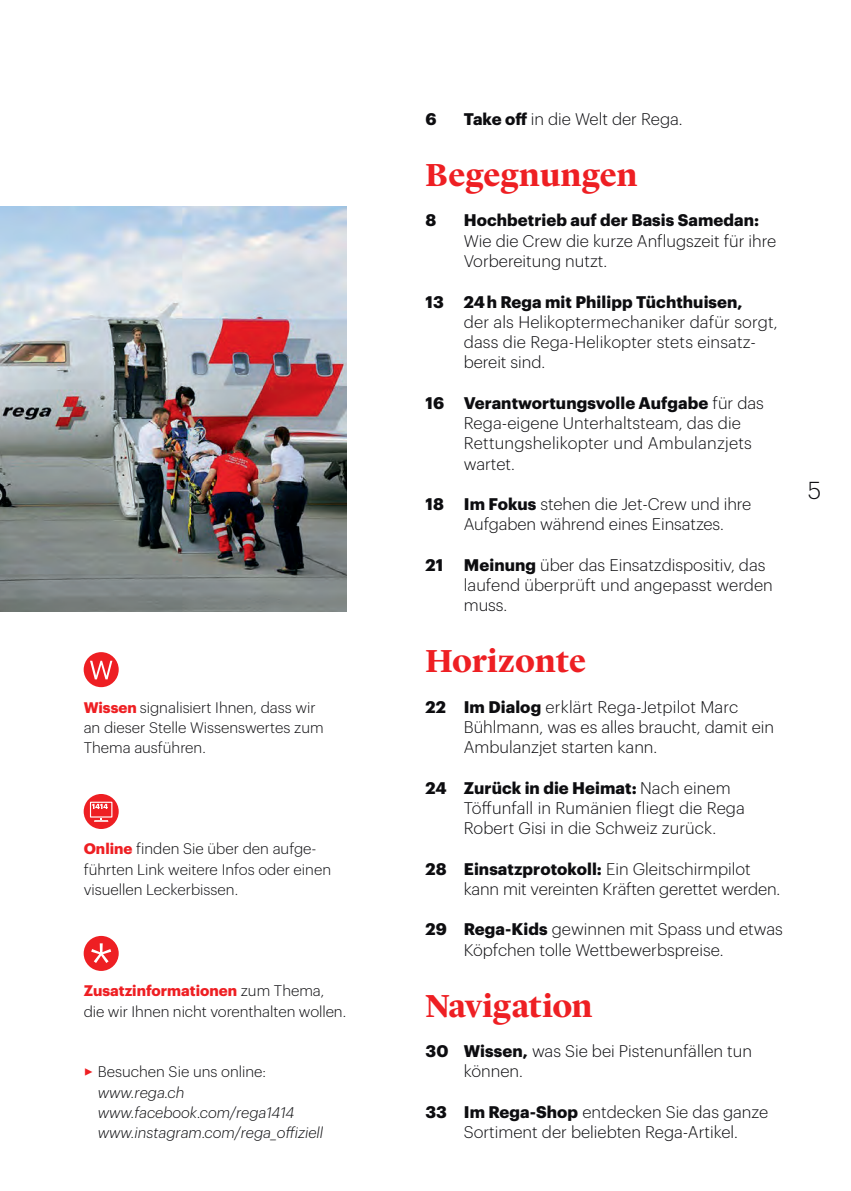
<style>
.page{position:relative;width:851px;height:1191px;background:#fff}
.page>*{position:absolute;margin:0;border:0;box-sizing:border-box;transform-origin:0 0}
.t1{font:700 33px "Lyon Display";letter-spacing:.005em;color:#ee1f23}
.t2{font:300 24px "Graphik";color:#0d0d10}
.t3{font:300 16.5px/20.2px "Graphik";color:#0d0d10}
.t4{font:700 16.5px "Graphik";color:#0d0d10}
.t5{font:300 15px/20.2px "Graphik";color:#0d0d10}
.t6{font:italic 300 15px/20.2px "Graphik";color:#0d0d10}
.s1{font-weight:700;color:#ee1f23}
.s2{color:#ee1f23}
.s3{font-style:normal}
.s4{font-weight:700}
</style>
<div class="page">
<img style="left:0;top:206px;width:346px;height:405px">
<div style="left:84px;top:652px;width:35px;height:35px;background:#ee1f23;border-radius:50%"></div>
<svg style="left:90px;top:660px;width:22px;height:19px"></svg>
<svg style="left:84px;top:794px;width:35px;height:35px"></svg>
<svg style="left:92px;top:804px;width:16px;height:5px"></svg>
<div style="left:90px;top:801px;width:22px;height:16px;border:1px solid #fff"></div>
<svg style="left:94px;top:818px;width:14px;height:3px"></svg>
<div style="left:84px;top:936px;width:35px;height:35px;background:#ee1f23;border-radius:50%"></div>
<svg style="left:91px;top:943px;width:20px;height:20px"></svg>
<p class="t5" style="left:84px;top:698px;width:241px"><span class="s1">Wissen</span> signalisiert Ihnen, dass wir an dieser Stelle Wissenswertes zum<br>Thema ausführen.</p>
<p class="t5" style="left:84px;top:840px;width:249px"><span class="s1">Online</span> finden Sie über den aufge&shy;führten Link weitere Infos oder einen visuellen Leckerbissen.</p>
<p class="t5" style="left:84px;top:981px;width:264px"><span class="s1">Zusatzinformationen</span> zum Thema, die wir Ihnen nicht vorenthalten wollen.</p>
<p class="t6" style="left:98px;top:1062px;width:227px;text-indent:-14px"><span class="s2">✓</span> <span class="s3">Besuchen Sie uns online: </span>www.rega.ch<br>www.facebook.com / rega1414 www.instagram.com / rega_offiziell</p>
<p class="t4" style="left:425px;top:113px;width:13px">6</p>
<p class="t3" style="left:463px;top:110px;width:220px"><span class="s4">Take off</span> in die Welt der Rega.</p>
<p class="t1" style="left:425px;top:161px;width:213px">Begegnungen</p>
<p class="t4" style="left:425px;top:214px;width:12px">8</p>
<p class="t3" style="left:463px;top:211px;width:314px"><span class="s4">Hochbetrieb auf der Basis Samedan:<br></span>Wie die Crew die kurze Anflugszeit für ihre<br>Vorbereitung nutzt.</p>
<p class="t3" style="left:463px;top:292px;width:315px;text-indent:-38px"><span class="s4">13 24 h Rega mit Philipp Tüchthuisen,<br></span>der als Helikoptermechaniker dafür sorgt, dass die Rega-Helikopter stets einsatz&shy;bereit sind.</p>
<p class="t3" style="left:463px;top:394px;width:301px;text-indent:-38px"><span class="s4">16 Verantwortungsvolle Aufgabe</span> für das<br>Rega-eigene Unterhaltsteam, das die<br>Rettungsheli kopter und Ambulanzjets wartet.</p>
<p class="t3" style="left:463px;top:495px;width:289px;text-indent:-38px"><span class="s4">18 Im Fokus</span> stehen die Jet-Crew und ihre<br>Aufgaben während eines Einsatzes.</p>
<p class="t4" style="left:425px;top:558px;width:19px">2 1</p>
<p class="t3" style="left:463px;top:556px;width:310px"><span class="s4">Meinung</span> über das Einsatzdispositiv, das laufend überprüft und angepasst werden muss.</p>
<p class="t1" style="left:425px;top:647px;width:162px">Horizonte</p>
<p class="t4" style="left:425px;top:700px;width:18px">2 2</p>
<p class="t3" style="left:463px;top:697px;width:312px"><span class="s4">Im Dialog</span> erklärt Rega-Jetpilot Marc<br>Bühlmann, was es alles braucht, damit ein<br>Ambulanzjet starten kann.</p>
<p class="t3" style="left:463px;top:778px;width:282px;text-indent:-38px"><span class="s4">24 Zurück in die Heimat:</span> Nach einem<br>Töffunfall in Rumänien fliegt die Rega<br>Robert Gisi in die Schweiz zurück.</p>
<p class="t3" style="left:463px;top:859px;width:318px;text-indent:-38px"><span class="s4">28 Einsatzprotokoll:</span> Ein Gleitschirmpilot kann mit vereinten Kräften gerettet werden.</p>
<p class="t3" style="left:463px;top:920px;width:320px;text-indent:-38px"><span class="s4">29 Rega-Kids</span> gewinnen mit Spass und etwas<br>Köpfchen tolle Wettbewerbspreise.</p>
<p class="t1" style="left:425px;top:991px;width:168px">Navigation</p>
<p class="t3" style="left:463px;top:1042px;width:289px;text-indent:-38px"><span class="s4">30 Wissen,</span> was Sie bei Pistenunfällen tun können.</p>
<p class="t3" style="left:425px;top:1102px;width:344px;text-align:center"><span class="s4">33 Im Rega-Shop</span> entdecken Sie das ganze<br>Sortiment der beliebten Rega-Artikel.</p>
<h2 class="t2" style="left:807px;top:480px;width:15px">5</h2>
</div>
